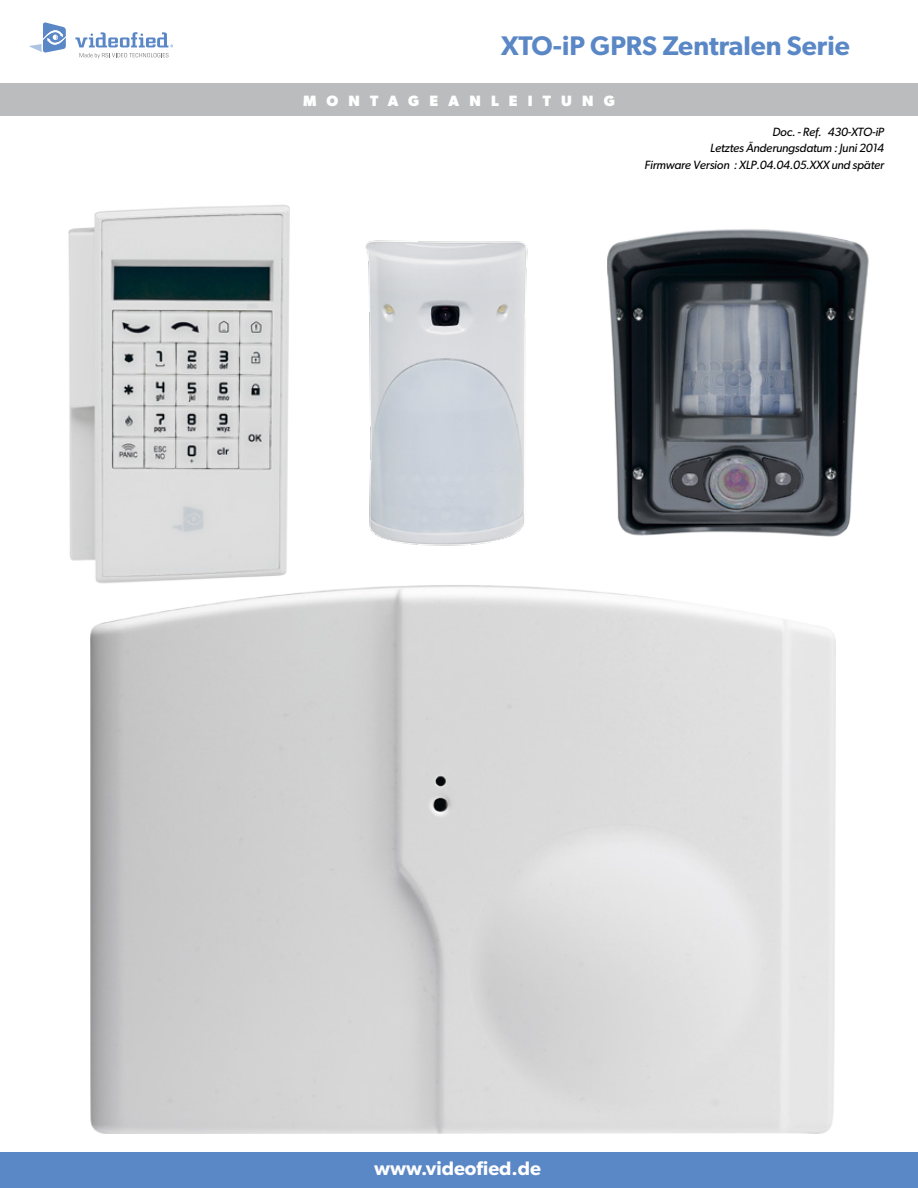
<style>
.page{position:relative;width:918px;height:1188px;background:#fff}
.page>*{position:absolute;margin:0;border:0;box-sizing:border-box;transform-origin:0 0}
.t1{font:600 27px "Gibson";color:#5a87c6}
.t2{font:600 19.5px "Gibson";color:#fff}
.t3{font:700 15px "Gibson";letter-spacing:.68em;color:#fff}
.t4{font:italic 12px/16.6px "Gibson";letter-spacing:-.015em;color:#000;text-align:right}
</style>
<div class="page">
<svg style="left:29px;top:22px;width:37px;height:31px"></svg>
<svg style="left:79px;top:53px;width:89px;height:5px"></svg>
<svg style="left:75px;top:32px;width:98px;height:15px"></svg>
<div style="left:0;top:84px;width:918px;height:32px;background:#bbbcbd"></div>
<div style="left:0;top:1152px;width:918px;height:36px;background:#5a87c6"></div>
<img style="left:608px;top:229px;width:261px;height:308px">
<img style="left:68px;top:204px;width:222px;height:380px">
<img style="left:365px;top:240px;width:163px;height:306px">
<img style="left:90px;top:585px;width:745px;height:549px">
<h1 class="t1" style="left:501px;top:29px;width:350px">XTO-iP GPRS Zentralen Serie</h1>
<p class="t3" style="left:303px;top:92px;width:314px">MONTAGEANLEITUNG</p>
<p class="t4" style="left:645px;top:123px;width:241px">Doc. - Ref. 430-XTO-iP<br>Letztes Änderungsdatum : Juni 2014<br>Firmware Version : XLP.04.04.05.XXX und später</p>
<h2 class="t2" style="left:374px;top:1156px;width:168px">www.videofied.de</h2>
</div>
